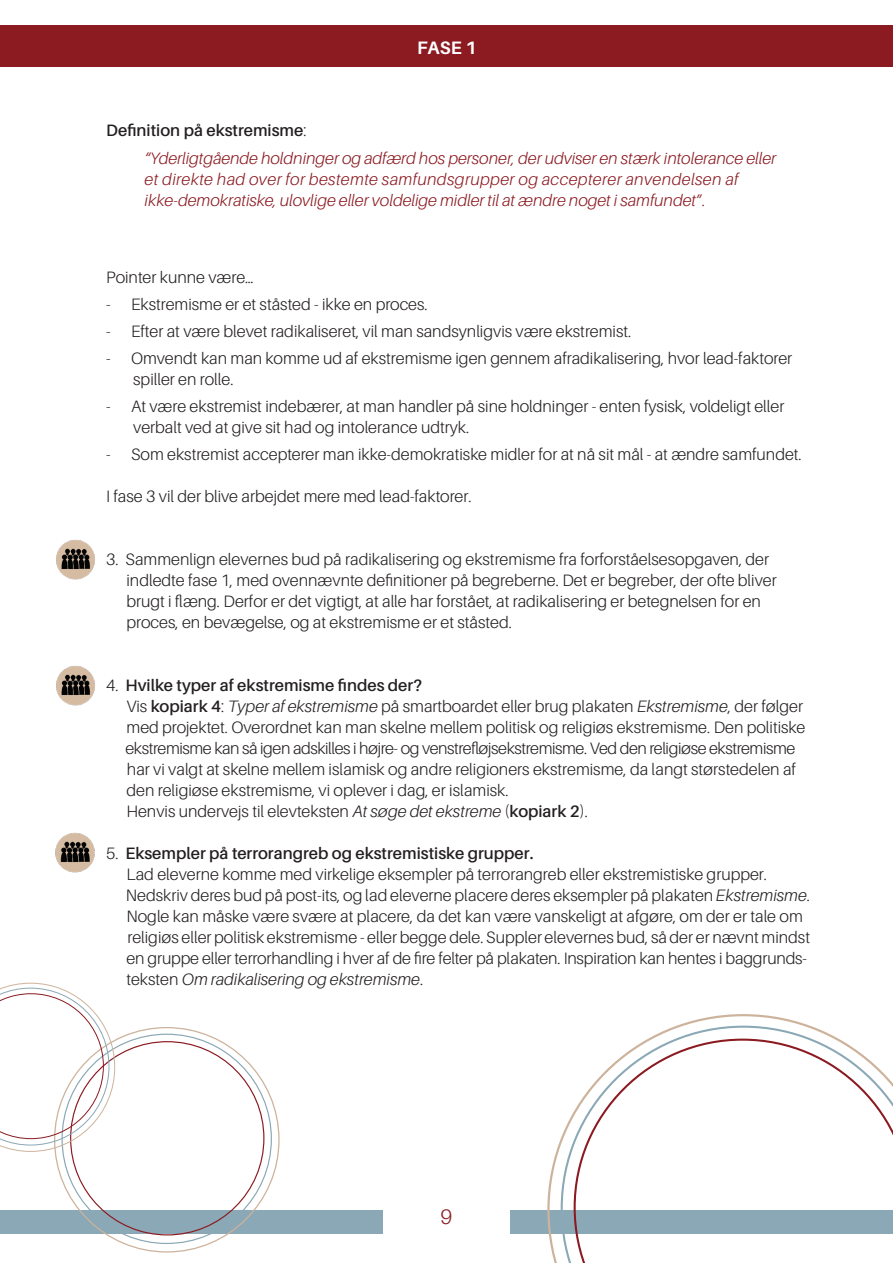
<style>
.page{position:relative;width:893px;height:1263px;background:#fff}
.page>*{position:absolute;margin:0;border:0;box-sizing:border-box;transform-origin:0 0}
.t1{font:300 21px "Aileron";color:#8b1a21}
.t2{font:700 18px "Aileron";color:#fff}
.t3{font:300 16.5px "Aileron";color:#231f20}
.t4{font:italic 300 16.5px "Aileron";color:#8b1a21}
.t5{font:600 16.5px "Aileron";color:#231f20}
.t6{font:300 16.5px "Aileron";letter-spacing:-.025em;color:#231f20}
.t7{font:italic 300 16.5px "Aileron";letter-spacing:.025em;color:#8b1a21}
.t8{font:italic 300 16.5px "Aileron";color:#231f20}
.s1{font-weight:300}
.s2{font-style:normal}
.s3{font-weight:600}
.s4{font-style:italic}
</style>
<div class="page">
<div style="left:0;top:26px;width:893px;height:41px;background:#8b1a21"></div>
<div style="left:0;top:1210px;width:383px;height:24px;background:#8aa8b5"></div>
<div style="left:510px;top:1210px;width:383px;height:24px;background:#8aa8b5"></div>
<img style="left:56px;top:539px;width:39px;height:41px">
<img style="left:56px;top:665px;width:39px;height:41px">
<img style="left:55px;top:832px;width:40px;height:41px">
<svg style="left:547px;top:1014px;width:263px;height:249px"></svg>
<svg style="left:561px;top:1026px;width:276px;height:237px"></svg>
<svg style="left:574px;top:1038px;width:319px;height:225px"></svg>
<svg style="left:0;top:983px;width:115px;height:169px"></svg>
<p class="t5" style="left:106px;top:121px;width:202px">Definition på ekstremisme<span class="s1">:</span></p>
<p class="t2" style="left:417px;top:37px;width:61px">FASE 1</p>
<p class="t4" style="left:145px;top:149px;width:633px">“Yderligtgående holdninger og adfærd hos personer, der udviser en stærk intolerance eller</p>
<p class="t7" style="left:145px;top:170px;width:595px">et direkte had over for bestemte samfundsgrupper og accepterer anvendelsen af</p>
<p class="t4" style="left:145px;top:191px;width:562px">ikke-demokratiske, ulovlige eller voldelige midler til at ændre noget i samfundet”<span class="s2">.</span></p>
<p class="t3" style="left:106px;top:268px;width:149px">Pointer kunne være…</p>
<p class="t3" style="left:106px;top:295px;width:323px">- Ekstremisme er et ståsted - ikke en proces.</p>
<p class="t3" style="left:106px;top:322px;width:526px">- Efter at være blevet radikaliseret, vil man sandsynligvis være ekstremist.</p>
<p class="t3" style="left:106px;top:349px;width:687px">- Omvendt kan man komme ud af ekstremisme igen gennem afradikalisering, hvor lead-faktorer</p>
<p class="t3" style="left:133px;top:370px;width:102px">spiller en rolle.</p>
<p class="t3" style="left:106px;top:397px;width:680px">- At være ekstremist indebærer, at man handler på sine holdninger - enten fysisk, voldeligt eller</p>
<p class="t3" style="left:133px;top:418px;width:338px">verbalt ved at give sit had og intolerance udtryk.</p>
<p class="t3" style="left:106px;top:445px;width:697px">- Som ekstremist accepterer man ikke-demokratiske midler for at nå sit mål - at ændre samfundet.</p>
<p class="t3" style="left:106px;top:487px;width:367px">I fase 3 vil der blive arbejdet mere med lead-faktorer.</p>
<p class="t3" style="left:106px;top:550px;width:664px">3. Sammenlign elevernes bud på radikalisering og ekstremisme fra forforståelsesopgaven, der</p>
<p class="t3" style="left:126px;top:571px;width:652px">indledte fase 1, med ovennævnte definitioner på begreberne. Det er begreber, der ofte bliver</p>
<p class="t3" style="left:126px;top:592px;width:636px">brugt i flæng. Derfor er det vigtigt, at alle har forstået, at radikalisering er betegnelsen for en</p>
<p class="t3" style="left:126px;top:613px;width:387px">proces, en bevægelse, og at ekstremisme er et ståsted.</p>
<p class="t5" style="left:106px;top:676px;width:317px"><span class="s1">4.</span> Hvilke typer af ekstremisme findes der?</p>
<p class="t3" style="left:126px;top:697px;width:678px">Vis <span class="s3">kopiark 4</span>: <span class="s4">Typer af ekstremisme</span> på smartboardet eller brug plakaten <span class="s4">Ekstremisme</span>, der følger</p>
<p class="t3" style="left:126px;top:718px;width:680px">med projektet. Overordnet kan man skelne mellem politisk og religiøs ekstremisme. Den politiske</p>
<p class="t6" style="left:126px;top:739px;width:671px">ekstremisme kan så igen adskilles i højre- og venstrefløjsekstremisme. Ved den religiøse ekstremisme</p>
<p class="t3" style="left:127px;top:760px;width:670px">har vi valgt at skelne mellem islamisk og andre religioners ekstremisme, da langt størstedelen af</p>
<p class="t3" style="left:126px;top:781px;width:384px">den religiøse ekstremisme, vi oplever i dag, er islamisk.</p>
<p class="t3" style="left:126px;top:802px;width:463px">Henvis undervejs til elevteksten <span class="s4">At søge det ekstreme</span> (<span class="s3">kopiark 2</span>).</p>
<p class="t5" style="left:106px;top:844px;width:429px"><span class="s1">5.</span> Eksempler på terrorangreb og ekstremistiske grupper.</p>
<p class="t3" style="left:126px;top:865px;width:642px">Lad eleverne komme med virkelige eksempler på terrorangreb eller ekstremistiske grupper.</p>
<p class="t3" style="left:126px;top:886px;width:686px">Nedskriv deres bud på post-its, og lad eleverne placere deres eksempler på plakaten <span class="s4">Ekstremisme</span>.</p>
<p class="t3" style="left:126px;top:907px;width:678px">Nogle kan måske være svære at placere, da det kan være vanskeligt at afgøre, om der er tale om</p>
<p class="t3" style="left:127px;top:928px;width:684px">religiøs eller politisk ekstremisme - eller begge dele. Suppler elevernes bud, så der er nævnt mindst</p>
<p class="t3" style="left:126px;top:949px;width:682px">en gruppe eller terrorhandling i hver af de fire felter på plakaten. Inspiration kan hentes i baggrunds-</p>
<p class="t8" style="left:126px;top:970px;width:298px"><span class="s2">teksten</span> Om radikalisering og ekstremisme<span class="s2">.</span></p>
<p class="t1" style="left:441px;top:1205px;width:13px">9</p>
</div>
